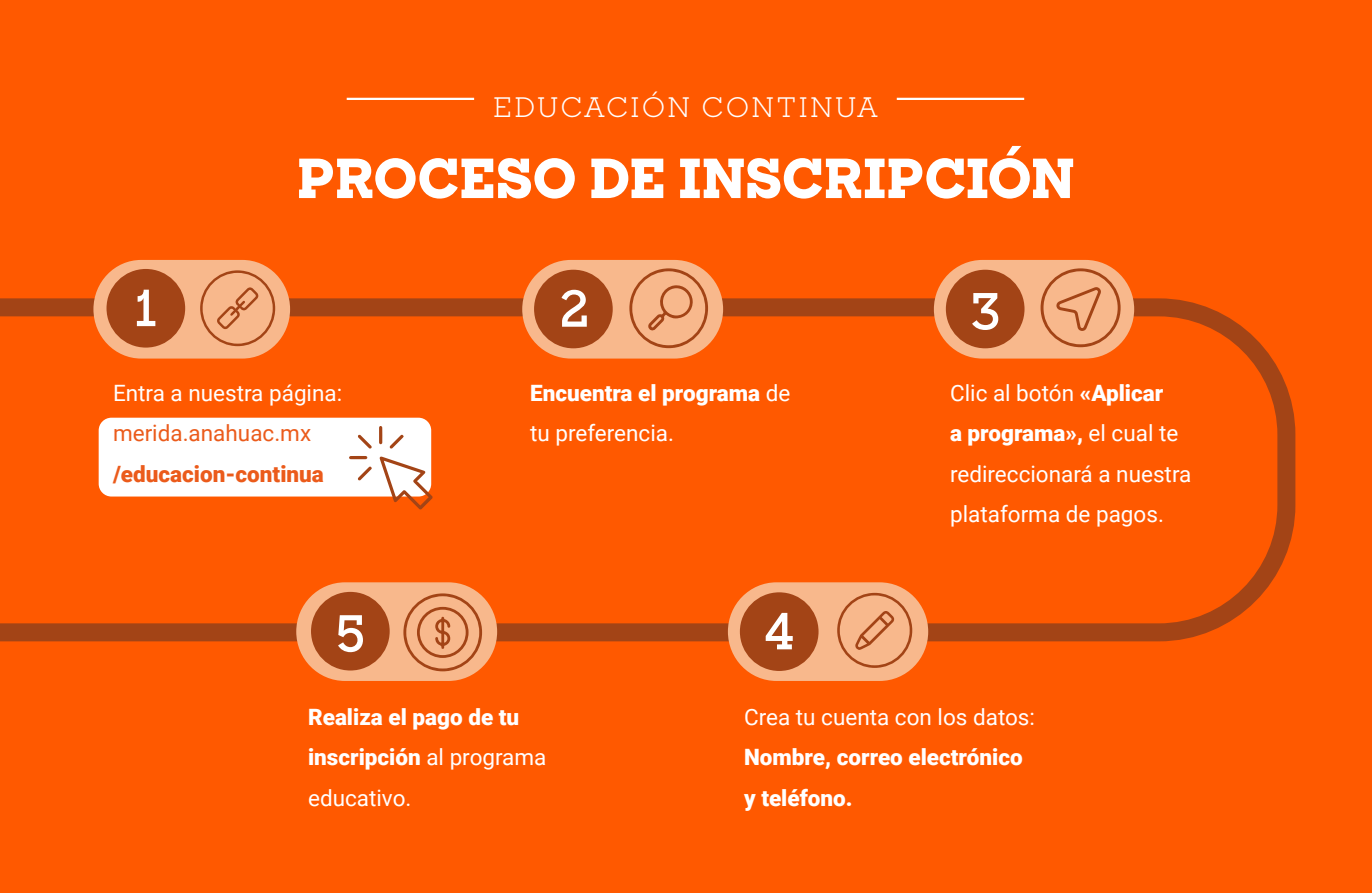
<style>
.page{position:relative;width:1372px;height:893px;background:#fff}
.page>*{position:absolute;margin:0;border:0;box-sizing:border-box;transform-origin:0 0}
.t1{font:800 54px "Sharp Slab";letter-spacing:-.01em;color:#fff}
.t2{font:27px "Sharp Slab";letter-spacing:.065em;color:#fff}
.t3{font:22.5px/40.5px "Roboto";color:#fff}
.t4{font:900 22.5px/40.5px "Roboto";color:#fff}
.t5{font:900 22.5px "Roboto";color:#eb5b1b}
.t6{font:22.5px "Roboto";color:#eb5b1b}
.s1{font-weight:400}
.s2{font-weight:900}
</style>
<div class="page">
<div style="left:0;top:0;width:1371px;height:893px;background:#ff5900"></div>
<svg style="left:0;top:298px;width:1295px;height:343px"></svg>
<hr style="left:347px;top:98px;width:127px;height:2px;background:#fff">
<hr style="left:896px;top:98px;width:128px;height:2px;background:#fff">
<div style="left:93px;top:260px;width:197px;height:99px;background:#f8b88c;border-radius:48px"></div>
<div style="left:522px;top:260px;width:201px;height:99px;background:#f8b88c;border-radius:49px"></div>
<div style="left:296px;top:582px;width:201px;height:99px;background:#f8b88c;border-radius:49px"></div>
<div style="left:933px;top:260px;width:201px;height:99px;background:#f8b88c;border-radius:49px"></div>
<div style="left:728px;top:582px;width:200px;height:99px;background:#f8b88c;border-radius:49px"></div>
<div style="left:99px;top:418px;width:332px;height:78px;background:#fff;border-radius:13px"></div>
<svg style="left:379px;top:456px;width:54px;height:54px"></svg>
<svg style="left:379px;top:426px;width:3px;height:18px"></svg>
<svg style="left:349px;top:456px;width:18px;height:3px"></svg>
<svg style="left:358px;top:435px;width:14px;height:14px"></svg>
<svg style="left:389px;top:435px;width:15px;height:14px"></svg>
<svg style="left:358px;top:466px;width:14px;height:15px"></svg>
<div style="left:106px;top:269px;width:79px;height:79px;background:#a34416;border-radius:50%"></div>
<svg style="left:137px;top:290px;width:18px;height:36px"></svg>
<div style="left:534px;top:270px;width:78px;height:78px;background:#a34416;border-radius:50%"></div>
<svg style="left:561px;top:290px;width:25px;height:37px"></svg>
<div style="left:945px;top:270px;width:79px;height:78px;background:#a34416;border-radius:50%"></div>
<svg style="left:972px;top:293px;width:26px;height:37px"></svg>
<div style="left:739px;top:592px;width:79px;height:79px;background:#a34416;border-radius:50%"></div>
<svg style="left:765px;top:613px;width:27px;height:36px"></svg>
<div style="left:311px;top:592px;width:78px;height:78px;background:#a34416;border-radius:50%"></div>
<svg style="left:338px;top:615px;width:25px;height:37px"></svg>
<svg style="left:837px;top:593px;width:75px;height:75px"></svg>
<svg style="left:629px;top:268px;width:79px;height:80px"></svg>
<svg style="left:1040px;top:268px;width:80px;height:79px"></svg>
<svg style="left:403px;top:593px;width:79px;height:78px"></svg>
<svg style="left:200px;top:270px;width:75px;height:76px"></svg>
<p class="t2" style="left:493px;top:88px;width:387px">EDUCACIÓN CONTINUA</p>
<h1 class="t1" style="left:297px;top:140px;width:779px">PROCESO DE INSCRIPCIÓN</h1>
<p class="t3" style="left:113px;top:371px;width:231px">Entra a nuestra página:</p>
<p class="t6" style="left:113px;top:417px;width:200px">merida.anahuac.mx</p>
<p class="t5" style="left:113px;top:458px;width:212px">/educacion-continua</p>
<p class="t4" style="left:530px;top:371px;width:262px">Encuentra el programa <span class="s1">de tu preferencia.</span></p>
<p class="t3" style="left:950px;top:371px;width:243px">Clic al botón <span class="s2">«Aplicar<br>a programa»,</span> el cual te redireccionará a nuestra plataforma de pagos.</p>
<p class="t4" style="left:308px;top:695px;width:240px">Realiza el pago de tu inscripción <span class="s1">al programa educativo.</span></p>
<p class="t3" style="left:744px;top:695px;width:292px">Crea tu cuenta con los datos:</p>
<p class="t4" style="left:744px;top:736px;width:280px">Nombre, correo electrónico y teléfono.</p>
</div>
